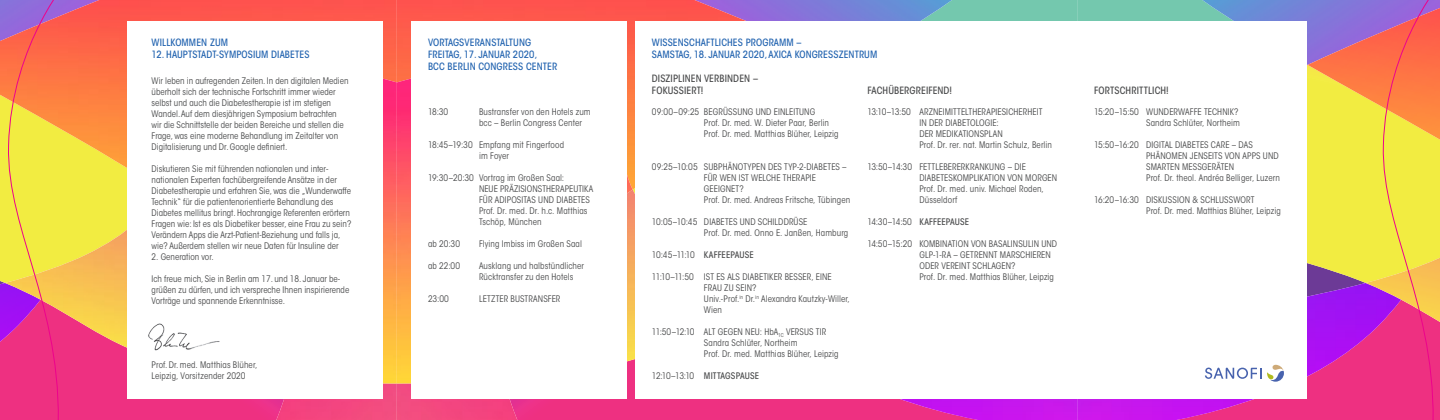
<style>
.page{position:relative;width:1440px;height:420px;background:#fff}
.page>*{position:absolute;margin:0;border:0;box-sizing:border-box;transform-origin:0 0}
.t1{font:500 condensed 10px "ITC Avant Garde Std";letter-spacing:.01em;color:#2364b0}
.Header_H1{font:500 condensed 10px/12px "ITC Avant Garde Std";letter-spacing:.01em;color:#4b4c4d}
.Fließtext{font:condensed 9px/11px "ITC Avant Garde Std";letter-spacing:.005em;color:#4b4c4d}
.Header_H1-2{font:condensed 9px/11px "ITC Avant Garde Std";letter-spacing:.01em;color:#4b4c4d}
.Fließtext-2{font:500 condensed 9px "ITC Avant Garde Std";letter-spacing:.015em;color:#4b4c4d}
.s1{font-weight:500}
.s2{font-weight:400}
</style>
<div class="page">
<div style="left:952px;top:0;width:125px;height:21px;background:#74c8ae"></div>
<img style="left:847px;top:0;width:105px;height:21px">
<img style="left:0;top:0;width:847px;height:189px">
<svg style="left:517px;top:380px;width:236px;height:40px;background:#ee3987"></svg>
<img style="left:753px;top:399px;width:423px;height:21px">
<img style="left:290px;top:383px;width:227px;height:37px">
<img style="left:383px;top:56px;width:250px;height:327px">
<svg style="left:0;top:95px;width:128px;height:188px;background:#f8bb42"></svg>
<img style="left:0;top:0;width:99px;height:41px">
<svg style="left:0;top:341px;width:290px;height:79px;background:#ee3685"></svg>
<img style="left:0;top:283px;width:5px;height:58px">
<img style="left:72px;top:189px;width:56px;height:191px">
<svg style="left:1077px;top:0;width:289px;height:299px;background:#789db5"></svg>
<div style="left:1307px;top:65px;width:73px;height:218px;background:#f2ec41"></div>
<img style="left:1202px;top:0;width:178px;height:65px">
<img style="left:1308px;top:8px;width:72px;height:132px">
<svg style="left:1176px;top:299px;width:204px;height:121px;background:#d326b0"></svg>
<img style="left:1366px;top:257px;width:14px;height:65px">
<div style="left:635px;top:21px;width:672px;height:377px;background:#fff"></div>
<svg style="left:1205px;top:367px;width:56px;height:11px"></svg>
<svg style="left:1267px;top:364px;width:17px;height:17px"></svg>
<div style="left:411px;top:21px;width:215px;height:377px;background:#fff"></div>
<div style="left:128px;top:21px;width:255px;height:377px;background:#fff"></div>
<img style="left:148px;top:323px;width:72px;height:28px">
<svg style="left:1380px;top:0;width:60px;height:420px;background:#ee8e5f"></svg>
<svg style="left:5px;top:0;width:67px;height:420px;background:#eb8e63"></svg>
<p class="t1" style="left:152px;top:36px;width:78px">WILLKOMMEN ZUM</p>
<p class="t1" style="left:152px;top:48px;width:159px">12. HAUPTSTADT-SYMPOSIUM DIABETES</p>
<p class="Fließtext" style="left:152px;top:75px;width:199px">Wir leben in aufregenden Zeiten. In den digitalen Medien überholt sich der technische Fortschritt immer wieder selbst und auch die Diabetestherapie ist im stetigen Wandel. Auf dem diesjährigen Symposium betrachten wir die Schnittstelle der beiden Bereiche und stellen die Frage, was eine moderne Behandlung im Zeitalter von Digitalisierung und Dr. Google definiert.</p>
<p class="Fließtext" style="left:152px;top:163px;width:201px">Diskutieren Sie mit führenden nationalen und inter&shy;nationalen Experten fachübergreifende Ansätze in der Diabetestherapie und erfahren Sie, was die „Wunderwaffe Technik“ für die patientenorientierte Behandlung des Diabetes mellitus bringt. Hochrangige Referenten erörtern Fragen wie: Ist es als Diabetiker besser, eine Frau zu sein?<br>Verändern Apps die Arzt-Patient-Beziehung und falls ja, wie? Außerdem stellen wir neue Daten für Insuline der</p>
<p class="Fließtext" style="left:152px;top:251px;width:64px">2. Generation vor.</p>
<p class="Fließtext" style="left:152px;top:273px;width:199px">Ich freue mich, Sie in Berlin am 17. und 18. Januar be&shy;grüßen zu dürfen, und ich verspreche Ihnen inspirierende<br>Vorträge und spannende Erkenntnisse.</p>
<p class="Fließtext" style="left:152px;top:359px;width:107px">Prof.Dr.med. Matthias Blüher,<br>Leipzig, Vorsitzender 2020</p>
<p class="t1" style="left:428px;top:36px;width:105px">VORTAGSVERANSTALTUNG</p>
<p class="t1" style="left:428px;top:48px;width:111px">FREITAG, 17. JANUAR 2020,</p>
<p class="t1" style="left:428px;top:60px;width:131px">BCC BERLIN CONGRESS CENTER</p>
<p class="Fließtext" style="left:428px;top:106px;width:22px">18:30</p>
<p class="Fließtext" style="left:479px;top:106px;width:113px">Bustransfer von den Hotels zum bcc – Berlin Congress Center</p>
<p class="Fließtext" style="left:428px;top:139px;width:138px;text-align:center">18:45–19:30 Empfang mit Fingerfood im Foyer</p>
<p class="Fließtext" style="left:479px;top:172px;width:116px;text-indent:-51px">19:30–20:30 Vortrag im Großen Saal:<br>NEUE PRÄZISIONSTHERAPEUTIKA<br>FÜR ADIPOSITAS UND DIABETES<br>Prof. Dr. med. Dr. h.c. Matthias<br>Tschöp, München</p>
<p class="Fließtext" style="left:428px;top:238px;width:34px">ab 20:30</p>
<p class="Fließtext" style="left:479px;top:238px;width:104px">Flying Imbiss im Großen Saal</p>
<p class="Fließtext" style="left:428px;top:260px;width:34px">ab 22:00</p>
<p class="Fließtext" style="left:479px;top:260px;width:107px">Ausklang und halbstündlicher<br>Rücktransfer zu den Hotels</p>
<p class="Fließtext" style="left:428px;top:293px;width:22px">23:00</p>
<p class="Fließtext" style="left:479px;top:293px;width:83px">LETZTER BUSTRANSFER</p>
<p class="t1" style="left:652px;top:36px;width:151px">WISSENSCHAFTLICHES PROGRAMM –</p>
<p class="t1" style="left:652px;top:48px;width:227px">SAMSTAG, 18. JANUAR 2020, AXICA KONGRESSZENTRUM</p>
<p class="Header_H1" style="left:652px;top:72px;width:108px">DISZIPLINEN VERBINDEN –<br>FOKUSSIERT!</p>
<p class="Header_H1" style="left:867px;top:84px;width:86px">FACHÜBERGREIFEND!</p>
<p class="Header_H1" style="left:1094px;top:84px;width:76px">FORTSCHRITTLICH!</p>
<p class="Fließtext" style="left:919px;top:106px;width:134px;text-indent:-52px">13:10–13:50 ARZNEIMITTELTHERAPIESICHERHEIT<br>IN DER DIABETOLOGIE:<br>DER MEDIKATIONSPLAN<br>Prof. Dr. rer. nat. Martin Schulz, Berlin</p>
<p class="Fließtext" style="left:919px;top:161px;width:139px;text-indent:-52px">13:50–14:30 FETTLEBERERKRANKUNG – DIE<br>DIABETESKOMPLIKATION VON MORGEN<br>Prof. Dr. med. univ. Michael Roden,<br>Düsseldorf</p>
<p class="Fließtext" style="left:867px;top:216px;width:103px">14:30–14:50 <span class="s1">KAFFEEPAUSE</span></p>
<p class="Fließtext" style="left:919px;top:238px;width:139px;text-indent:-52px">14:50–15:20 KOMBINATION VON BASALINSULIN UND GLP-1-RA – GETRENNT MARSCHIEREN ODER VEREINT SCHLAGEN?<br>Prof. Dr. med. Matthias Blüher, Leipzig</p>
<p class="Header_H1-2" style="left:704px;top:106px;width:136px;text-indent:-52px">09:00–09:25 BEGRÜSSUNG UND EINLEITUNG<br>Prof. Dr. med. W. Dieter Paar, Berlin<br>Prof. Dr. med. Matthias Blüher, Leipzig</p>
<p class="Fließtext" style="left:704px;top:161px;width:148px;text-indent:-52px">09:25–10:05 SUBPHÄNOTYPEN DES TYP-2-DIABETES –<br>FÜR WEN IST WELCHE THERAPIE<br>GEEIGNET?<br>Prof. Dr. med. Andreas Fritsche, Tübingen</p>
<p class="Fließtext" style="left:704px;top:216px;width:146px;text-indent:-52px">10:05–10:45 DIABETES UND SCHILDDRÜSE<br>Prof. Dr. med. Onno E. Janßen, Hamburg</p>
<p class="Fließtext" style="left:652px;top:249px;width:103px">10:45–11:10 <span class="s1">KAFFEEPAUSE</span></p>
<p class="Fließtext" style="left:704px;top:271px;width:147px;text-indent:-52px">11:10–11:50 IST ES ALS DIABETIKER BESSER, EINE<br>FRAU ZU SEIN?<br>Univ.-Prof.<sup>in</sup> Dr.<sup>in</sup> Alexandra Kautzky-Willer,<br>Wien</p>
<p class="Fließtext" style="left:704px;top:326px;width:136px;text-indent:-52px">11:50–12:10 ALT GEGEN NEU: HbA<sub>1C</sub> VERSUS TIR<br>Sandra Schlüter, Northeim<br>Prof. Dr. med. Matthias Blüher, Leipzig</p>
<p class="Fließtext-2" style="left:652px;top:370px;width:109px"><span class="s2">12:10–13:10</span> MITTAGSPAUSE</p>
<p class="Fließtext" style="left:1094px;top:106px;width:147px;text-align:right">15:20–15:50 WUNDERWAFFE TECHNIK?<br>Sandra Schlüter, Northeim</p>
<p class="Fließtext" style="left:1146px;top:139px;width:135px;text-indent:-52px">15:50–16:20 DIGITAL DIABETES CARE – DAS PHÄNOMEN JENSEITS VON APPS UND SMARTEN MESSGERÄTEN<br>Prof. Dr. theol. Andréa Belliger, Luzern</p>
<p class="Fließtext" style="left:1146px;top:194px;width:136px;text-indent:-52px">16:20–16:30 DISKUSSION &amp; SCHLUSSWORT<br>Prof. Dr. med. Matthias Blüher, Leipzig</p>
</div>
